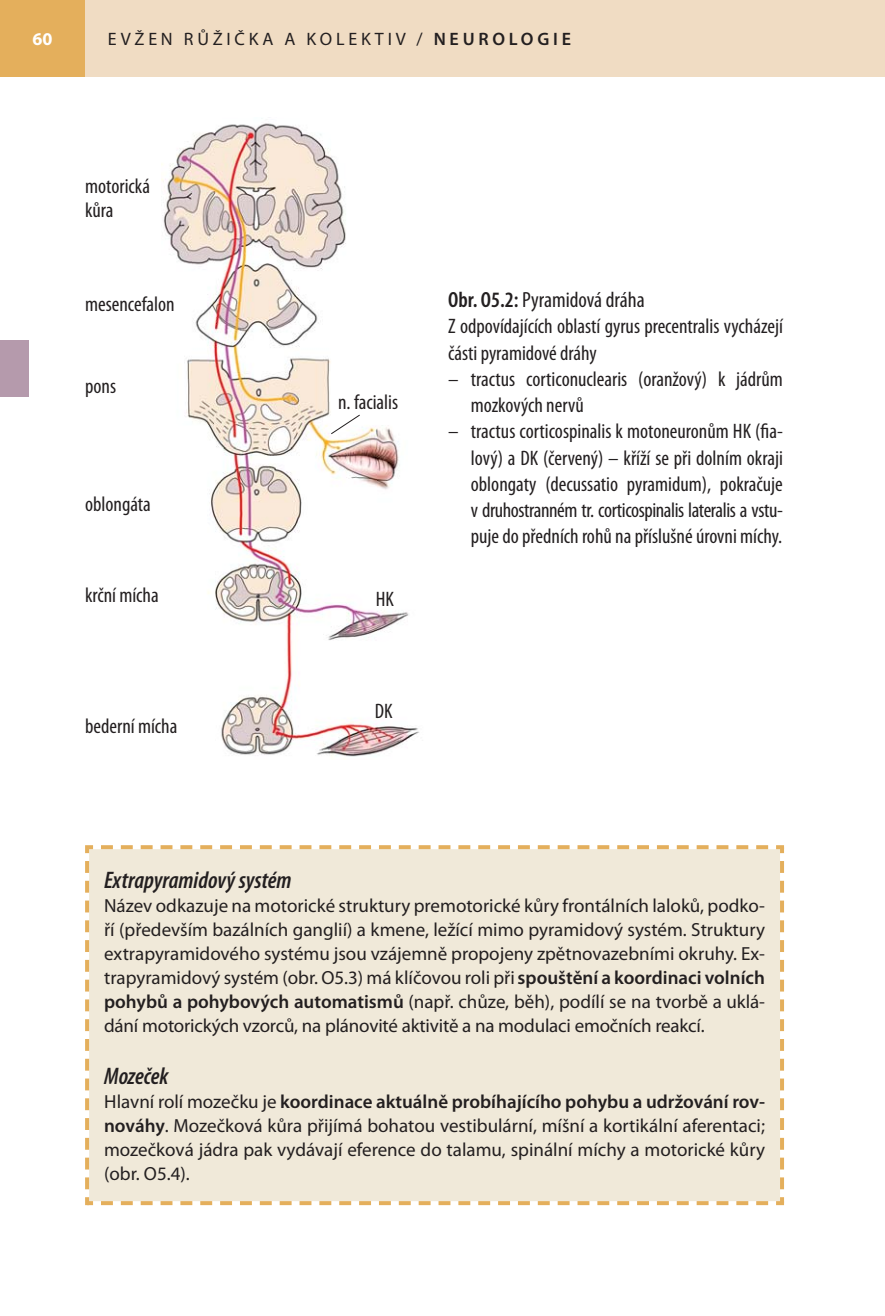
<style>
.page{position:relative;width:885px;height:1316px;background:#fff}
.page>*{position:absolute;margin:0;border:0;box-sizing:border-box;transform-origin:0 0}
.t1{font:italic 600 condensed 24px "Myriad Pro";color:#231f20}
.t2{font:condensed 22px "Myriad Pro";color:#231f20}
.t3{font:condensed 21px/26.2px "Myriad Pro";color:#231f20}
.t4{font:19px/24px "Myriad Pro";letter-spacing:-.01em;color:#231f20;text-align:justify}
.t5{font:18px "Myriad Pro";letter-spacing:.21em;color:#231f20}
.t6{font:700 18px "Myriad Pro";color:#fff}
.s1{font-weight:600}
</style>
<div class="page">
<div style="left:0;top:0;width:85px;height:77px;background:#e4af5c"></div>
<div style="left:85px;top:0;width:799px;height:77px;background:#f0dcc3"></div>
<img style="left:162px;top:123px;width:257px;height:634px">
<svg style="left:330px;top:413px;width:31px;height:22px"></svg>
<div style="left:0;top:340px;width:28px;height:57px;background:#b59aac"></div>
<div style="left:85px;top:845px;width:700px;height:361px;background:#f0e9d9"></div>
<p class="t6" style="left:33px;top:32px;width:21px">60</p>
<p class="t5" style="left:108px;top:32px;width:464px">EVŽEN RŮŽIČKA A KOLEKTIV / <span class="s1">NEUROLOGIE</span></p>
<p class="t3" style="left:85px;top:176px;width:66px;line-height:24px">motorická kůra</p>
<p class="t3" style="left:85px;top:293px;width:91px">mesencefalon</p>
<p class="t3" style="left:85px;top:375px;width:32px">pons</p>
<p class="t3" style="left:85px;top:493px;width:67px">oblongáta</p>
<p class="t3" style="left:85px;top:584px;width:75px">krční mícha</p>
<p class="t3" style="left:85px;top:715px;width:94px">bederní mícha</p>
<p class="t3" style="left:338px;top:391px;width:62px">n. facialis</p>
<p class="t3" style="left:376px;top:587px;width:20px">HK</p>
<p class="t3" style="left:374px;top:700px;width:19px">DK</p>
<p class="t2" style="left:448px;top:291px;width:198px"><span class="s1">Obr. O5.2:</span> Pyramidová dráha</p>
<p class="t3" style="left:448px;top:315px;width:336px">Z odpovídajících oblastí gyrus precentralis vycházejí části pyramidové dráhy</p>
<p class="t3" style="left:471px;top:368px;width:313px;text-indent:-23px">– tractus corticonuclearis (oranžový) k jádrům mozkových nervů</p>
<p class="t3" style="left:471px;top:420px;width:313px;text-align:justify;text-indent:-23px">– tractus corticospinalis k motoneuronům HK (fia&shy;lový) a DK (červený) – kříží se při dolním okraji oblongaty (decussatio pyramidum), pokračuje v druhostranném tr. corticospinalis lateralis a vstu&shy;puje do předních rohů na příslušné úrovni míchy.</p>
<p class="t1" style="left:104px;top:870px;width:189px">Extrapyramidový systém</p>
<p class="t4" style="left:104px;top:895px;width:662px">Název odkazuje na motorické struktury premotorické kůry frontálních laloků, podko&shy;ří (především bazálních ganglií) a kmene, ležící mimo pyramidový systém. Struktury extrapyramidového systému jsou vzájemně propojeny zpětnovazebními okruhy. Ex&shy;trapyramidový systém (obr. O5.3) má klíčovou roli při <span class="s1">spouštění a koordinaci volních pohybů a pohybových automatismů</span> (např. chůze, běh), podílí se na tvorbě a uklá&shy;dání motorických vzorců, na plánovité aktivitě a na modulaci emočních reakcí.</p>
<p class="t1" style="left:104px;top:1067px;width:66px">Mozeček</p>
<p class="t4" style="left:104px;top:1091px;width:662px">Hlavní rolí mozečku je <span class="s1">koordinace aktuálně probíhajícího pohybu a udržování rov&shy;nováhy</span>. Mozečková kůra přijímá bohatou vestibulární, míšní a kortikální aferentaci; mozečková jádra pak vydávají eference do talamu, spinální míchy a motorické kůry (obr. O5.4).</p>
</div>
